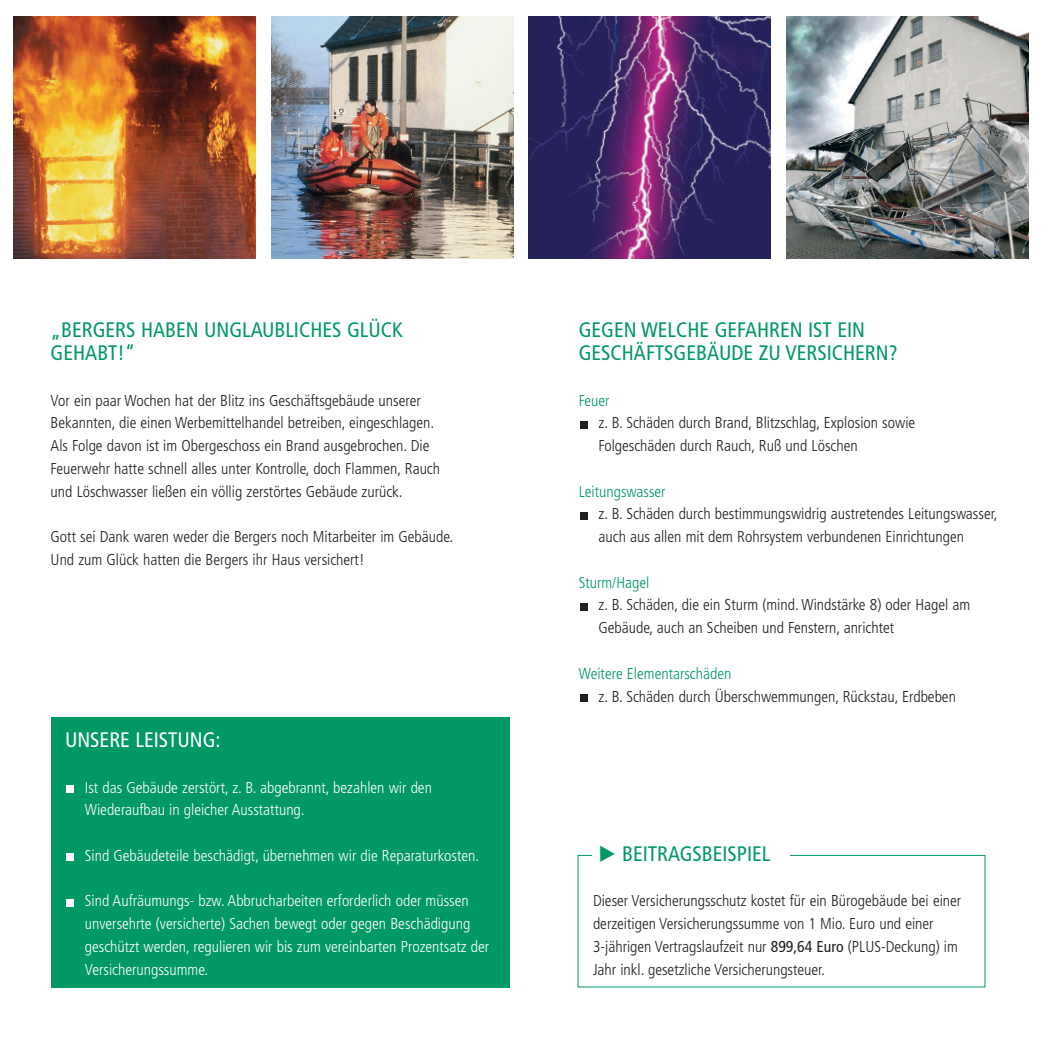
<style>
.page{position:relative;width:1042px;height:1042px;background:#fff}
.page>*{position:absolute;margin:0;border:0;box-sizing:border-box;transform-origin:0 0}
.t1{font:condensed 21px/22.8px "Frutiger";color:#009864}
.t2{font:condensed 21px "Frutiger";color:#fff}
.t3{font:300 condensed 15.75px/22.8px "Frutiger";color:#231f20}
.t4{font:300 condensed 15.75px/22.8px "Frutiger";color:#fff}
.t5{font:300 condensed 15.75px "Frutiger";color:#009864}
.s1{font-weight:400}
</style>
<div class="page">
<div style="left:51px;top:717px;width:459px;height:270px;background:#009864"></div>
<div style="left:67px;top:899px;width:7px;height:7px;background:#fff"></div>
<div style="left:67px;top:853px;width:7px;height:8px;background:#fff"></div>
<div style="left:67px;top:785px;width:7px;height:7px;background:#fff"></div>
<img style="left:14px;top:16px;width:241px;height:242px">
<img style="left:271px;top:16px;width:242px;height:242px">
<img style="left:528px;top:16px;width:242px;height:242px">
<img style="left:786px;top:16px;width:242px;height:242px">
<div style="left:580px;top:512px;width:8px;height:7px;background:#231f20"></div>
<div style="left:580px;top:694px;width:8px;height:7px;background:#231f20"></div>
<div style="left:580px;top:603px;width:8px;height:7px;background:#231f20"></div>
<div style="left:580px;top:421px;width:8px;height:7px;background:#231f20"></div>
<h1 class="t1" style="left:51px;top:320px;width:354px">„BERGERS HABEN UNGLAUBLICHES GLÜCK<br>GEHABT!“</h1>
<p class="t3" style="left:51px;top:390px;width:391px">Vor ein paar Wochen hat der Blitz ins Geschäftsgebäude unserer Bekannten, die einen Werbemittelhandel betreiben, eingeschlagen.<br>Als Folge davon ist im Obergeschoss ein Brand ausgebrochen. Die Feuerwehr hatte schnell alles unter Kontrolle, doch Flammen, Rauch und Löschwasser ließen ein völlig zerstörtes Gebäude zurück.</p>
<p class="t3" style="left:51px;top:526px;width:404px">Gott sei Dank waren weder die Bergers noch Mitarbeiter im Gebäude.<br>Und zum Glück hatten die Bergers ihr Haus versichert!</p>
<h1 class="t2" style="left:65px;top:731px;width:157px">UNSERE LEISTUNG:</h1>
<p class="t4" style="left:85px;top:777px;width:349px">Ist das Gebäude zerstört, z. B. abgebrannt, bezahlen wir den<br>Wiederaufbau in gleicher Ausstattung.</p>
<p class="t4" style="left:85px;top:845px;width:396px">Sind Gebäudeteile beschädigt, übernehmen wir die Reparaturkosten.</p>
<p class="t4" style="left:85px;top:890px;width:406px">Sind Aufräumungs- bzw. Abbrucharbeiten erforderlich oder müssen unversehrte (versicherte) Sachen bewegt oder gegen Beschädigung geschützt werden, regulieren wir bis zum vereinbarten Prozentsatz der Versicherungssumme.</p>
<h1 class="t1" style="left:579px;top:320px;width:321px">GEGEN WELCHE GEFAHREN IST EIN<br>GESCHÄFTSGEBÄUDE ZU VERSICHERN?</h1>
<p class="t5" style="left:579px;top:394px;width:32px">Feuer</p>
<p class="t3" style="left:598px;top:413px;width:318px">z. B. Schäden durch Brand, Blitzschlag, Explosion sowie<br>Folgeschäden durch Rauch, Ruß und Löschen</p>
<p class="t5" style="left:579px;top:485px;width:88px">Leitungswasser</p>
<p class="t3" style="left:598px;top:504px;width:400px">z. B. Schäden durch bestimmungswidrig austretendes Leitungswasser, auch aus allen mit dem Rohrsystem verbundenen Einrichtungen</p>
<p class="t5" style="left:579px;top:576px;width:72px">Sturm/Hagel</p>
<p class="t3" style="left:598px;top:595px;width:373px">z. B. Schäden, die ein Sturm (mind. Windstärke 8) oder Hagel am<br>Gebäude, auch an Scheiben und Fenstern, anrichtet</p>
<p class="t5" style="left:579px;top:667px;width:154px">Weitere Elementarschäden</p>
<p class="t3" style="left:598px;top:686px;width:359px">z. B. Schäden durch Überschwemmungen, Rückstau, Erdbeben</p>
<h1 class="t1" style="left:622px;top:844px;width:150px">BEITRAGSBEISPIEL</h1>
<p class="t3" style="left:593px;top:890px;width:370px">Dieser Versicherungsschutz kostet für ein Bürogebäude bei einer derzeitigen Versicherungssumme von 1 Mio. Euro und einer 3-jährigen Vertragslaufzeit nur <span class="s1">899,64 Euro</span> (PLUS-Deckung) im Jahr inkl. gesetzliche Versicherungsteuer.</p>
</div>
